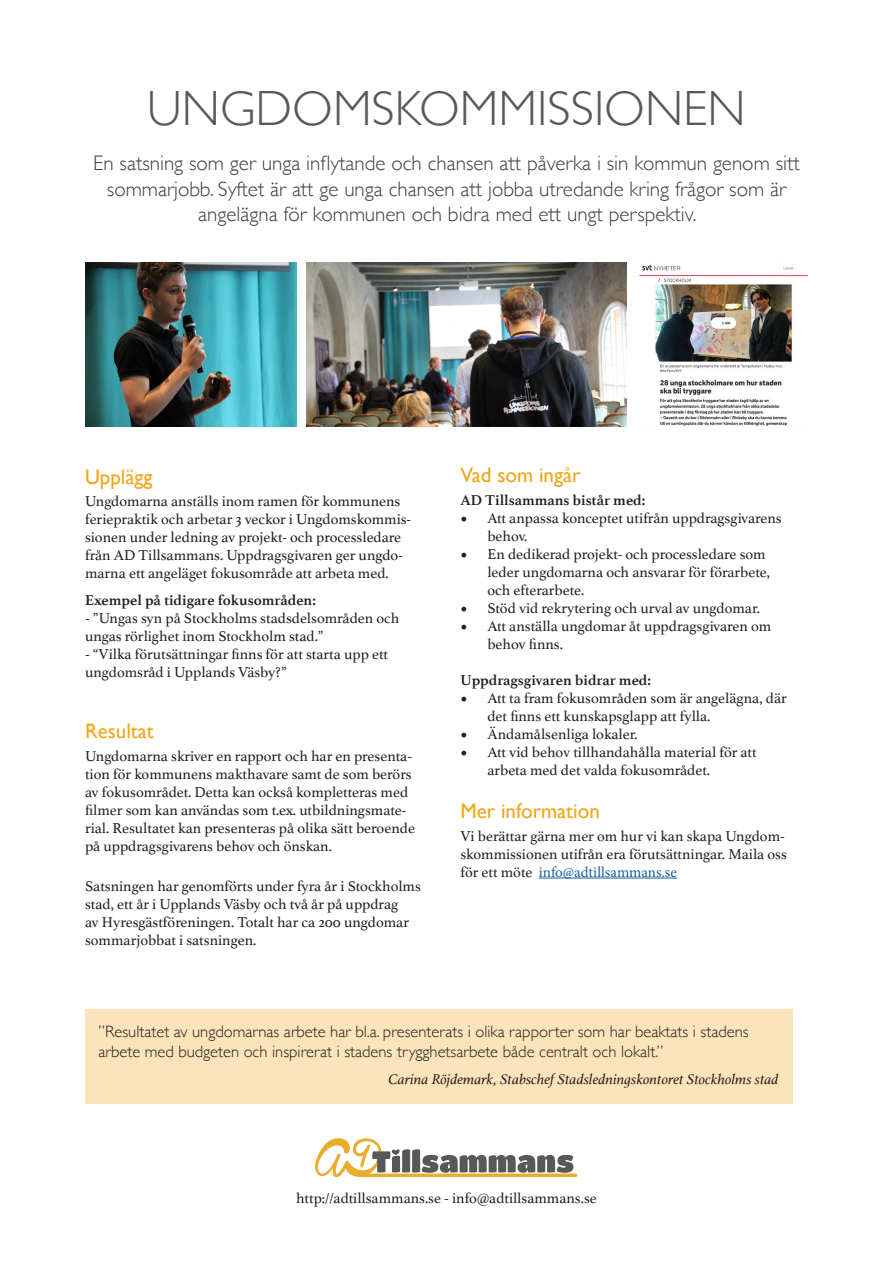
<style>
.page{position:relative;width:893px;height:1263px;background:#fff}
.page>*{position:absolute;margin:0;border:0;box-sizing:border-box;transform-origin:0 0}
.t1{font:300 49.5px "Gill Sans";color:#595959}
.t2{font:300 21px/25.2px "Gill Sans";color:#3e3e3f;text-align:center}
.t3{font:21px "Gill Sans";color:#f2a516}
.t4{font:300 16.5px/19.8px "Gill Sans";color:#231f20}
.t5{font:15px/18px "Athelas";color:#231f20}
.t6{font:700 15px "Athelas";color:#231f20}
.t7{font:italic 15px "Athelas";color:#231f20}
.s1{font-family:"Minion Pro";font-size:18px}
.s2{font-family:"Minion Pro";color:#175d9e}
</style>
<div class="page">
<div style="left:85px;top:1009px;width:707px;height:94px;background:#fbe4b9"></div>
<svg style="left:315px;top:1138px;width:263px;height:39px"></svg>
<hr style="left:539px;top:878px;width:138px;height:1px;background:#175d9e">
<img style="left:85px;top:263px;width:211px;height:163px">
<img style="left:306px;top:263px;width:320px;height:163px">
<img style="left:639px;top:264px;width:169px;height:162px">
<p class="t1" style="left:147px;top:69px;width:600px">UNGDOMSKOMMISSIONEN</p>
<p class="t2" style="left:93px;top:150px;width:708px">En satsning som ger unga inflytande och chansen att påverka i sin kommun genom sitt sommarjobb. Syftet är att ge unga chansen att jobba utredande kring frågor som är</p>
<p class="t2" style="left:198px;top:200px;width:500px">angelägna för kommunen och bidra med ett ungt perspektiv.</p>
<p class="t3" style="left:85px;top:464px;width:69px">Upplägg</p>
<p class="t5" style="left:85px;top:492px;width:328px">Ungdomarna anställs inom ramen för kommunens feriepraktik och arbetar 3 veckor i Ungdomskommis‑ sionen under ledning av projekt- och processledare från AD Tillsammans. Uppdragsgivaren ger ungdo‑ marna ett angeläget fokusområde att arbeta med.</p>
<p class="t6" style="left:85px;top:588px;width:232px">Exempel på tidigare fokusområden:</p>
<p class="t5" style="left:85px;top:609px;width:316px">- ”Ungas syn på Stockholms stadsdelsområden och ungas rörlighet inom Stockholm stad.”</p>
<p class="t5" style="left:85px;top:645px;width:305px">- “Vilka förutsättningar finns för att starta upp ett ungdomsråd i Upplands Väsby?”</p>
<p class="t3" style="left:85px;top:719px;width:70px">Resultat</p>
<p class="t5" style="left:85px;top:746px;width:331px">Ungdomarna skriver en rapport och har en presenta‑ tion för kommunens makthavare samt de som berörs av fokusområdet. Detta kan också kompletteras med filmer som kan användas som t.ex. utbildningsmate‑ rial. Resultatet kan presenteras på olika sätt beroende på uppdragsgivarens behov och önskan.</p>
<p class="t5" style="left:85px;top:877px;width:337px">Satsningen har genomförts under fyra år i Stockholms stad, ett år i Upplands Väsby och två år på uppdrag<br>av Hyresgästföreningen. Totalt har ca 200 ungdomar sommarjobbat i satsningen.</p>
<p class="t3" style="left:460px;top:463px;width:121px">Vad som ingår</p>
<p class="t6" style="left:460px;top:488px;width:186px">AD Tillsammans bistår med:</p>
<p class="t5" style="left:487px;top:508px;width:296px;text-indent:-27px"><span class="s1">•</span> Att anpassa konceptet utifrån uppdragsgivarens behov.</p>
<p class="t5" style="left:487px;top:544px;width:284px;text-indent:-27px"><span class="s1">•</span> En dedikerad projekt- och processledare som leder ungdomarna och ansvarar för förarbete, och efterarbete.</p>
<p class="t5" style="left:460px;top:598px;width:301px"><span class="s1">•</span> Stöd vid rekrytering och urval av ungdomar.</p>
<p class="t5" style="left:487px;top:616px;width:285px;text-indent:-27px"><span class="s1">•</span> Att anställa ungdomar åt uppdragsgivaren om behov finns.</p>
<p class="t6" style="left:460px;top:668px;width:192px">Uppdragsgivaren bidrar med:</p>
<p class="t5" style="left:487px;top:688px;width:301px;text-indent:-27px"><span class="s1">•</span> Att ta fram fokusområden som är angelägna, där det finns ett kunskapsglapp att fylla.</p>
<p class="t5" style="left:460px;top:724px;width:179px"><span class="s1">•</span> Ändamålsenliga lokaler.</p>
<p class="t5" style="left:487px;top:742px;width:271px;text-indent:-27px"><span class="s1">•</span> Att vid behov tillhandahålla material för att arbeta med det valda fokusområdet.</p>
<p class="t3" style="left:460px;top:798px;width:141px">Mer information</p>
<p class="t5" style="left:460px;top:826px;width:328px">Vi berättar gärna mer om hur vi kan skapa Ungdom‑ skommissionen utifrån era förutsättningar. Maila oss för ett möte <span class="s2">info@adtillsammans.se</span></p>
<p class="t4" style="left:99px;top:1021px;width:652px">”Resultatet av ungdomarnas arbete har bl.a. presenterats i olika rapporter som har beaktats i stadens arbete med budgeten och inspirerat i stadens trygghetsarbete både centralt och lokalt.”</p>
<p class="t7" style="left:389px;top:1067px;width:392px">Carina Röjdemark, Stabschef Stadsledningskontoret Stockholms stad</p>
<p class="t5" style="left:296px;top:1188px;width:302px">http://adtillsammans.se ‑ info@adtillsammans.se</p>
</div>
